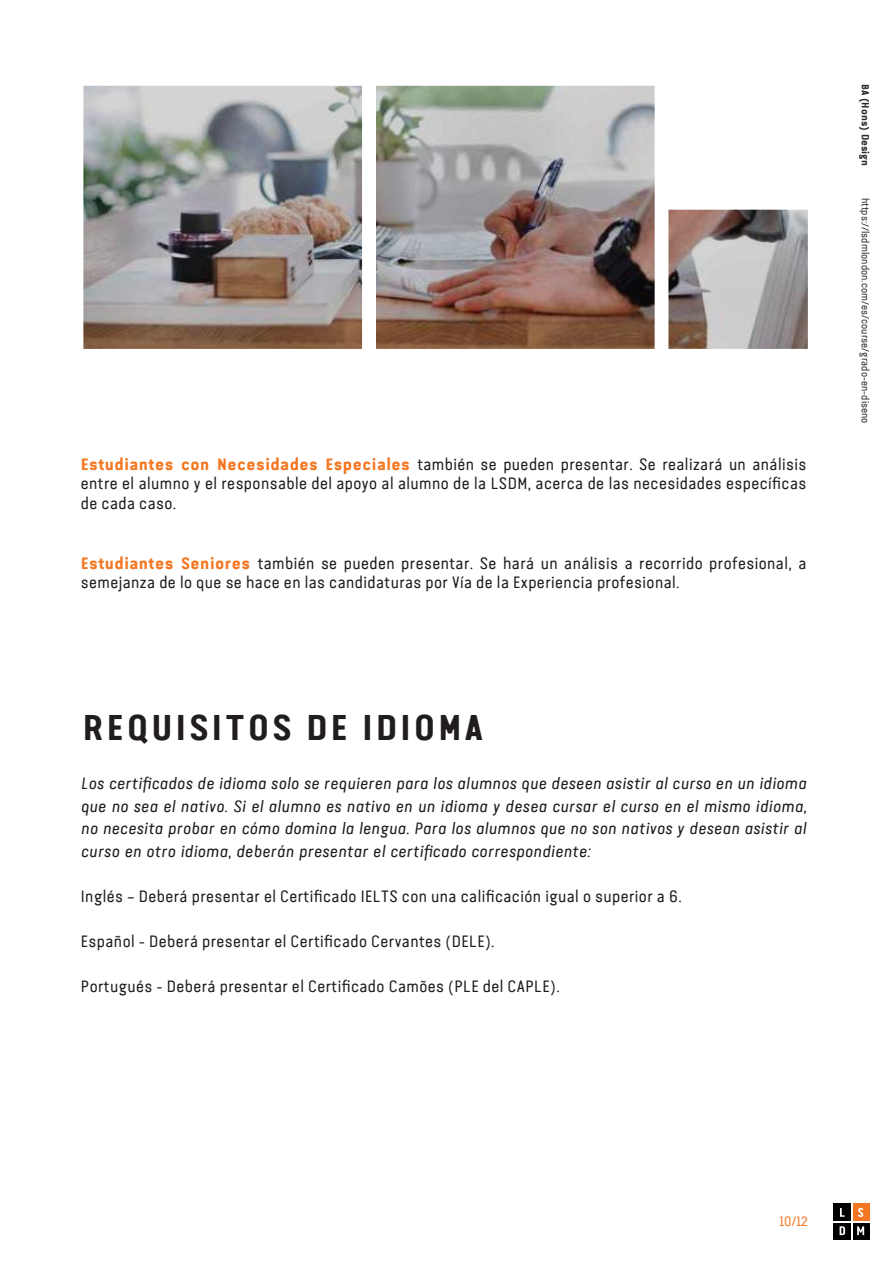
<style>
.page{position:relative;width:893px;height:1263px;background:#fff}
.page>*{position:absolute;margin:0;border:0;box-sizing:border-box;transform-origin:0 0}
.t1{font:700 36px "Van Condensed Pro";letter-spacing:.075em;color:#211d1e}
.t2{font:16.5px/19.8px "Van Condensed Pro";letter-spacing:.025em;color:#211d1e;text-align:justify}
.t3{font:italic 16.5px/22.5px "Van Condensed Pro";letter-spacing:.025em;color:#211d1e;text-align:justify}
.t4{font:13.5px "Van Condensed Pro";color:#f47620}
.t5{font:10.5px "Van Condensed Pro";letter-spacing:.005em;color:#2d2d2c}
.t6{font:700 10.5px "Van Condensed Pro";letter-spacing:.005em;color:#2d2d2c}
.s1{font-weight:700;color:#f47620}
</style>
<div class="page">
<img style="left:83px;top:86px;width:725px;height:263px">
<div style="left:833px;top:1203px;width:18px;height:18px;background:#000101"></div>
<svg style="left:840px;top:1208px;width:5px;height:9px"></svg>
<div style="left:833px;top:1222px;width:18px;height:17px;background:#000101"></div>
<div style="left:852px;top:1203px;width:17px;height:18px;background:#f47620"></div>
<svg style="left:858px;top:1208px;width:5px;height:9px"></svg>
<svg style="left:840px;top:1226px;width:5px;height:9px"></svg>
<div style="left:852px;top:1222px;width:17px;height:17px;background:#000101"></div>
<svg style="left:857px;top:1226px;width:7px;height:9px"></svg>
<p class="t2" style="left:81px;top:453px;width:727px"><span class="s1">Estudiantes con Necesidades Especiales</span> también se pueden presentar. Se realizará un análisis entre el alumno y el responsable del apoyo al alumno de la LSDM, acerca de las necesidades específicas de cada caso.</p>
<p class="t2" style="left:81px;top:552px;width:727px"><span class="s1">Estudiantes Seniores</span> también se pueden presentar. Se hará un análisis a recorrido profesional, a semejanza de lo que se hace en las candidaturas por Vía de la Experiencia profesional.</p>
<h1 class="t1" style="left:82px;top:699px;width:402px">REQUISITOS DE IDIOMA</h1>
<p class="t3" style="left:81px;top:771px;width:727px">Los certificados de idioma solo se requieren para los alumnos que deseen asistir al curso en un idioma que no sea el nativo. Si el alumno es nativo en un idioma y desea cursar el curso en el mismo idioma, no necesita probar en cómo domina la lengua. Para los alumnos que no son nativos y desean asistir al curso en otro idioma, deberán presentar el certificado correspondiente:</p>
<p class="t2" style="left:81px;top:885px;width:602px">Inglés – Deberá presentar el Certificado IELTS con una calificación igual o superior a 6.</p>
<p class="t2" style="left:81px;top:930px;width:415px">Español - Deberá presentar el Certificado Cervantes (DELE).</p>
<p class="t2" style="left:81px;top:975px;width:480px">Portugués - Deberá presentar el Certificado Camões (PLE del CAPLE).</p>
<p class="t6" style="left:874px;top:84px;width:84px;rotate:90deg">BA (Hons) Design</p>
<p class="t5" style="left:873px;top:198px;width:227px;rotate:90deg">https://lsdmlondon.com/es/course/grado-en-diseno</p>
<p class="t4" style="left:779px;top:1211px;width:30px">10/12</p>
</div>
